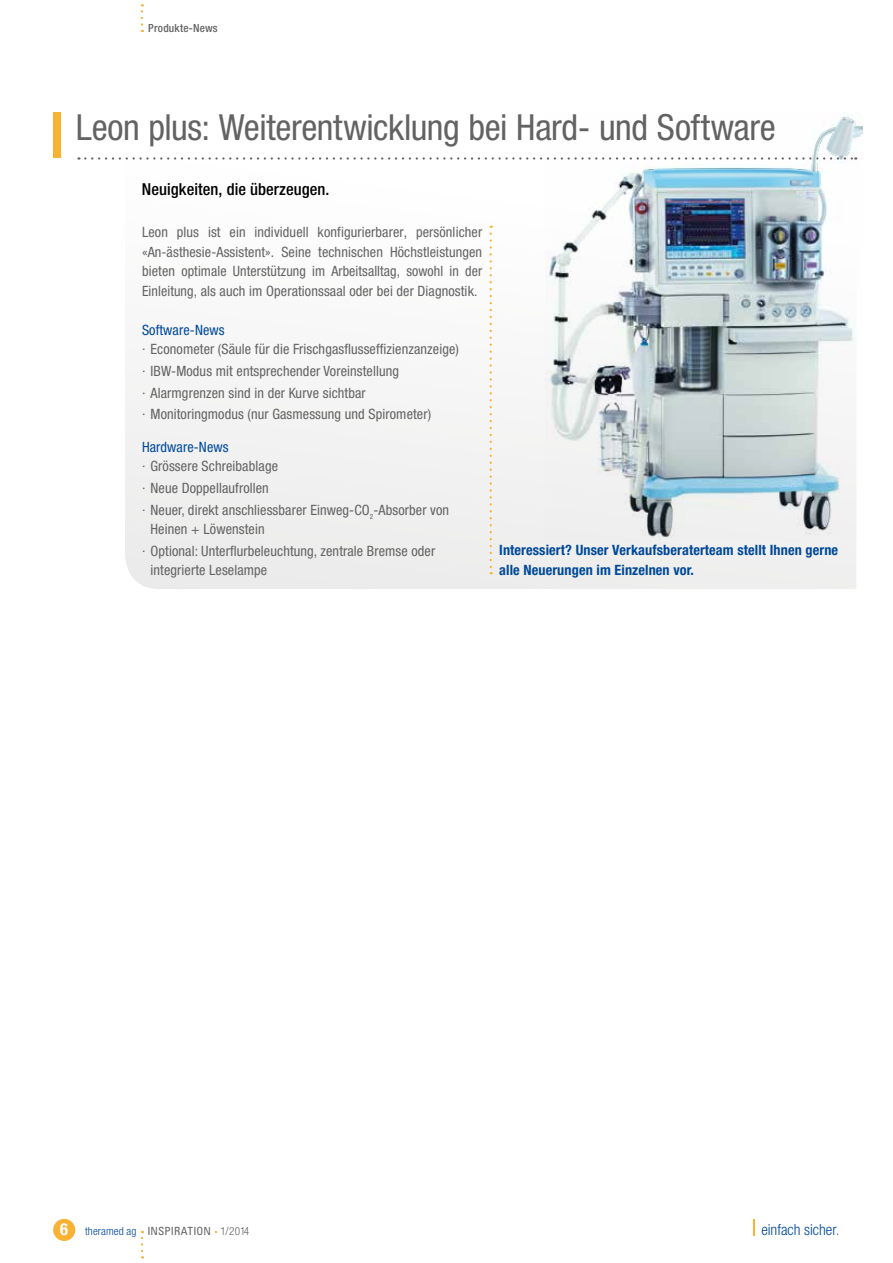
<style>
.page{position:relative;width:893px;height:1263px;background:#fff}
.page>*{position:absolute;margin:0;border:0;box-sizing:border-box;transform-origin:0 0}
.t1{font:condensed 36px "Helvetica Neue LT Pro";letter-spacing:-.01em;color:#646363}
.t2{font:500 condensed 16.5px "Helvetica Neue LT Std";letter-spacing:.005em;color:#000}
.t3{font:300 condensed 15.3px "Helvetica Neue LT Pro";letter-spacing:-.005em;color:#00489a}
.t4{font:condensed 14.25px/21.6px "Helvetica Neue LT Pro";letter-spacing:.01em;color:#646363}
.t5{font:700 condensed 14.25px/19.5px "Helvetica Neue LT Pro";letter-spacing:.01em;color:#00489a}
.t6{font:condensed 14.25px "Helvetica Neue LT Pro";letter-spacing:.01em;color:#00489a}
.t7{font:condensed 11.25px "Univers";letter-spacing:.005em;color:#646363}
.t8{font:500 condensed 11.25px "Helvetica Neue LT Pro";letter-spacing:.015em;color:#646363}
.s1{font-family:"Helvetica Neue LT Pro";font-weight:700;font-size:16.5px;color:#fff}
.s2{font-family:"Helvetica Neue LT Pro";font-weight:300;color:#00489a}
.s3{font-family:"Helvetica Neue LT Pro";font-weight:300}
.s4{color:#646363}
</style>
<div class="page">
<svg style="left:141px;top:1231px;width:2px;height:27px"></svg>
<div style="left:53px;top:1219px;width:22px;height:22px;background:#f9b234;border-radius:50%"></div>
<svg style="left:141px;top:4px;width:2px;height:28px"></svg>
<svg style="left:753px;top:1219px;width:1px;height:16px"></svg>
<div style="left:125px;top:225px;width:731px;height:364px;background:#f3f3f3"></div>
<svg style="left:490px;top:234px;width:2px;height:340px"></svg>
<div style="left:54px;top:112px;width:7px;height:45px;background:#f9b234"></div>
<svg style="left:79px;top:157px;width:464px;height:3px"></svg>
<img style="left:546px;top:184px;width:310px;height:356px">
<img style="left:546px;top:112px;width:317px;height:72px">
<p class="t8" style="left:148px;top:21px;width:71px">Produkte-News</p>
<h1 class="t1" style="left:76px;top:106px;width:702px">Leon plus: Weiterentwicklung bei Hard- und Software</h1>
<p class="t2" style="left:142px;top:179px;width:189px">Neuigkeiten, die überzeugen.</p>
<p class="t4" style="left:142px;top:223px;width:342px;line-height:19.5px;text-align:justify">Leon plus ist ein individuell konfigurierbarer, persönlicher «An-ästhesie-Assistent». Seine technischen Höchstleistungen bieten optimale Unterstützung im Arbeitsalltag, sowohl in der Einleitung, als auch im Operationssaal oder bei der Diagnostik.</p>
<p class="t6" style="left:142px;top:322px;width:84px">Software-News</p>
<p class="t4" style="left:142px;top:338px;width:318px">· Econometer (Säule für die Frischgasflusseffizienzanzeige) · IBW-Modus mit entsprechender Voreinstellung<br>· Alarmgrenzen sind in der Kurve sichtbar<br>· Monitoringmodus (nur Gasmessung und Spirometer)</p>
<p class="t6" style="left:142px;top:439px;width:88px">Hardware-News</p>
<p class="t4" style="left:142px;top:455px;width:309px">· Grössere Schreibablage<br>· Neue Doppellaufrollen<br>· Neuer, direkt anschliessbarer Einweg-CO<sub>2</sub>-Absorber von</p>
<p class="t4" style="left:142px;top:518px;width:295px;text-indent:9px">Heinen + Löwenstein<br>· Optional: Unterflurbeleuchtung, zentrale Bremse oder</p>
<p class="t4" style="left:151px;top:559px;width:118px">integrierte Leselampe</p>
<p class="t5" style="left:499px;top:540px;width:340px">Interessiert? Unser Verkaufsberaterteam stellt Ihnen gerne alle Neuerungen im Einzelnen vor.</p>
<p class="t7" style="left:60px;top:1224px;width:191px"><span class="s1">6</span> <span class="s2">theramed ag</span> INSPIRATION <span class="s3">1/2014</span></p>
<p class="t3" style="left:761px;top:1221px;width:79px">einfach sicher<span class="s4">.</span></p>
</div>
